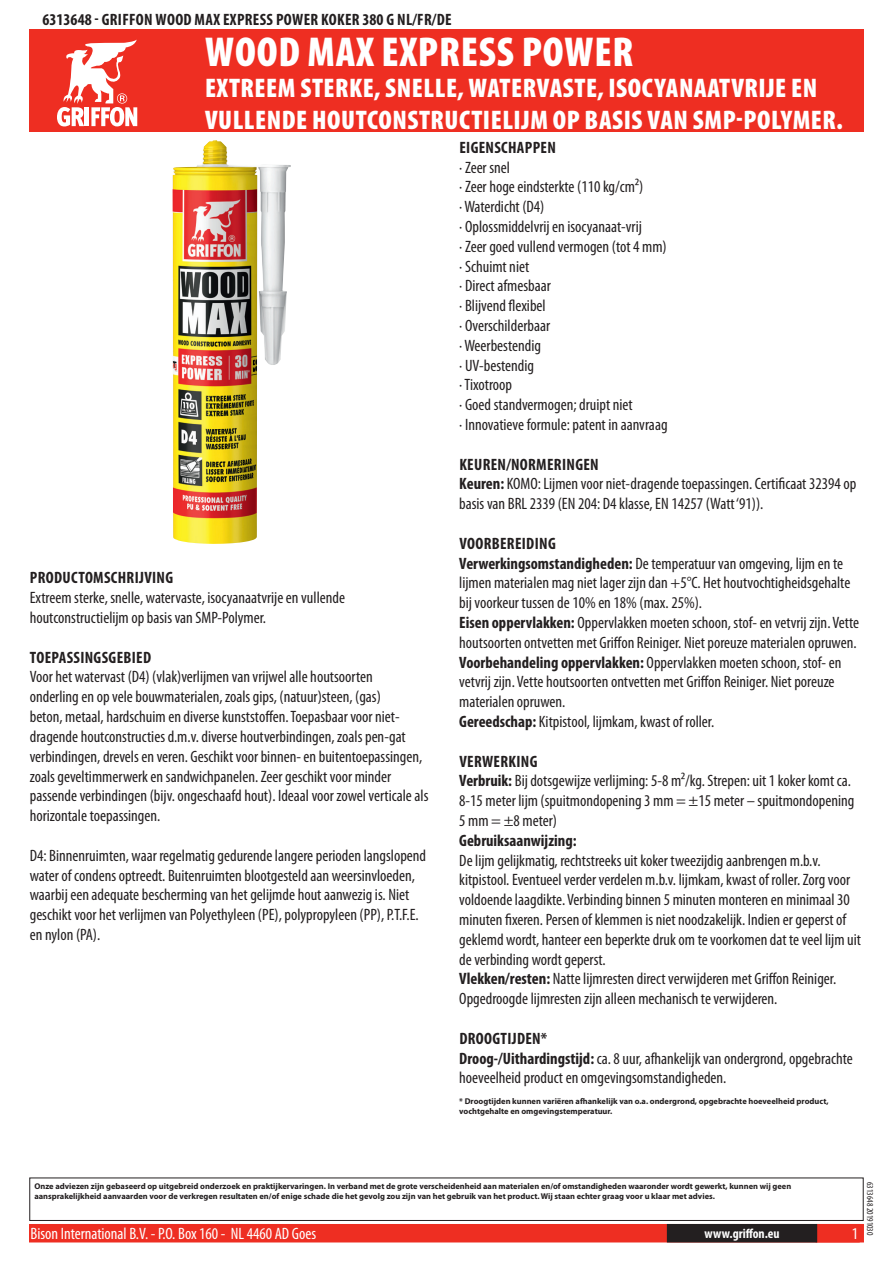
<style>
.page{position:relative;width:893px;height:1263px;background:#fff}
.page>*{position:absolute;margin:0;border:0;box-sizing:border-box;transform-origin:0 0}
.t1{font:900 condensed 42px "Myriad Pro";letter-spacing:.02em;color:#fff}
.t2{font:900 condensed 27px/32.4px "Myriad Pro";letter-spacing:.02em;color:#fff}
.t3{font:condensed 16.5px/19.8px "Myriad Pro";color:#231f20}
.t4{font:700 condensed 16.5px "Myriad Pro";letter-spacing:.02em;color:#231f20}
.t5{font:condensed 16.5px "Myriad Pro";color:#fff}
.t6{font:700 condensed 13.5px "Myriad Pro";letter-spacing:.015em;color:#fff}
.t7{font:condensed 9px "Myriad Pro";color:#231f20}
.t8{font:700 8.4px/10.1px "Myriad Pro";color:#231f20}
.s1{font-weight:700}
</style>
<div class="page">
<div style="left:30px;top:1225px;width:833px;height:17px;background:#ee2e22"></div>
<div style="left:29px;top:1224px;width:835px;height:18px;border:2px solid #ee2e22"></div>
<div style="left:816px;top:1224px;width:44px;height:18px;border:2px solid #ee2e22"></div>
<div style="left:668px;top:1225px;width:148px;height:17px;background:#231f20"></div>
<div style="left:667px;top:1224px;width:150px;height:18px;border:2px solid #231f20"></div>
<div style="left:29px;top:1177px;width:835px;height:44px;border:1px solid #231f20"></div>
<div style="left:30px;top:30px;width:834px;height:102px;background:#ee2e22"></div>
<svg style="left:57px;top:39px;width:80px;height:87px"></svg>
<img style="left:172px;top:140px;width:119px;height:404px">
<p class="t4" style="left:43px;top:9px;width:411px">6313648 - Griffon Wood Max Express Powe r Koke r 380 g NL/FR/DE</p>
<h1 class="t1" style="left:205px;top:25px;width:430px">WOOD MAX EXPRESS POWER</h1>
<h2 class="t2" style="left:205px;top:71px;width:639px">EXTREEM STERKE, SNELLE, WATERVASTE, ISOCYANAATVRIJE EN<br>VULLENDE HOUTCONSTRUCTIELIJM OP BASIS VAN SMP-POLYMER.</h2>
<p class="t4" style="left:30px;top:568px;width:144px">Productomschrijving</p>
<p class="t3" style="left:30px;top:588px;width:317px">Extreem sterke, snelle, watervaste, isocyanaatvrije en vullende houtconstructielijm op basis van SMP-Polymer.</p>
<p class="t4" style="left:30px;top:647px;width:123px">Toepassingsgebied</p>
<p class="t3" style="left:30px;top:667px;width:400px">Voor het watervast (D4) (vlak)verlijmen van vrijwel alle houtsoorten<br>onderling en op vele bouwmaterialen, zoals gips, (natuur)steen, (gas)<br>beton, metaal, hardschuim en diverse kunststoffen. Toepasbaar voor niet&shy;dragende houtconstructies d.m.v. diverse houtverbindingen, zoals pen-gat verbindingen, drevels en veren. Geschikt voor binnen- en buitentoepassingen, zoals geveltimmerwerk en sandwichpanelen. Zeer geschikt voor minder passende verbindingen (bijv. ongeschaafd hout). Ideaal voor zowel verticale als horizontale toepassingen.</p>
<p class="t3" style="left:30px;top:845px;width:398px">D4: Binnenruimten, waar regelmatig gedurende langere perioden langslopend water of condens optreedt. Buitenruimten blootgesteld aan weersinvloeden, waarbij een adequate bescherming van het gelijmde hout aanwezig is. Niet geschikt voor het verlijmen van Polyethyleen (PE), polypropyleen (PP), P.T.F.E. en nylon (PA).</p>
<p class="t4" style="left:459px;top:137px;width:98px">Eigenschappen</p>
<p class="t3" style="left:459px;top:157px;width:210px">· Zeer snel<br>· Zeer hoge eindsterkte (110 kg/cm²)<br>· Waterdicht (D4)<br>· Oplossmiddelvrij en isocyanaat-vrij<br>· Zeer goed vullend vermogen (tot 4 mm) · Schuimt niet<br>· Direct afmesbaar<br>· Blijvend flexibel<br>· Overschilderbaar<br>· Weerbestendig<br>· UV-bestendig<br>· Tixotroop<br>· Goed standvermogen; druipt niet<br>· Innovatieve formule: patent in aanvraag</p>
<p class="t3" style="left:459px;top:454px;width:399px"><span class="s1">Keuren/Normeringen<br>Keuren:</span> KOMO: Lijmen voor niet-dragende toepassingen. Certificaat 32394 op basis van BRL 2339 (EN 204: D4 klasse, EN 14257 (Watt ‘91)).</p>
<p class="t3" style="left:459px;top:533px;width:401px"><span class="s1">Voorbereiding<br>Verwerkingsomstandigheden:</span> De temperatuur van omgeving, lijm en te lijmen materialen mag niet lager zijn dan +5°C. Het houtvochtigheidsgehalte bij voorkeur tussen de 10% en 18% (max. 25%).<br><span class="s1">Eisen oppervlakken:</span> Oppervlakken moeten schoon, stof- en vetvrij zijn. Vette houtsoorten ontvetten met Griffon Reiniger. Niet poreuze materialen opruwen.<br><span class="s1">Voorbehandeling oppervlakken:</span> Oppervlakken moeten schoon, stof- en vetvrij zijn. Vette houtsoorten ontvetten met Griffon Reiniger. Niet poreuze materialen opruwen.<br><span class="s1">Gereedschap:</span> Kitpistool, lijmkam, kwast of roller.</p>
<p class="t3" style="left:459px;top:751px;width:397px"><span class="s1">Verwerking<br>Verbruik:</span> Bij dotsgewijze verlijming: 5-8 m²/kg. Strepen: uit 1 koker komt ca.<br>8-15 meter lijm (spuitmondopening 3 mm = ±15 meter – spuitmondopening 5 mm = ±8 meter)</p>
<p class="t4" style="left:459px;top:830px;width:119px">Gebruiksaanwijzing:</p>
<p class="t3" style="left:459px;top:850px;width:403px">De lijm gelijkmatig, rechtstreeks uit koker tweezijdig aanbrengen m.b.v. kitpistool. Eventueel verder verdelen m.b.v. lijmkam, kwast of roller. Zorg voor voldoende laagdikte. Verbinding binnen 5 minuten monteren en minimaal 30 minuten fixeren. Persen of klemmen is niet noodzakelijk. Indien er geperst of geklemd wordt, hanteer een beperkte druk om te voorkomen dat te veel lijm uit de verbinding wordt geperst.<br><span class="s1">Vlekken/resten:</span> Natte lijmresten direct verwijderen met Griffon Reiniger.<br>Opgedroogde lijmresten zijn alleen mechanisch te verwijderen.</p>
<p class="t3" style="left:459px;top:1028px;width:395px"><span class="s1">Droogtijden*<br>Droog-/Uithardingstijd:</span> ca. 8 uur, afhankelijk van ondergrond, opgebrachte hoeveelheid product en omgevingsomstandigheden.</p>
<p class="t8" style="left:459px;top:1095px;width:371px">* Droogtijden kunnen variëren afhankelijk van o.a. ondergrond, opgebrachte hoeveelheid product, vochtgehalte en omgevingstemperatuur.</p>
<p class="t8" style="left:34px;top:1181px;width:758px">Onze adviezen zijn gebaseerd op uitgebreid onderzoek en praktijkervaringen. In verband met de grote verscheidenheid aan materialen en/of omstandigheden waaronder wordt gewerkt, kunnen wij geen aansprakelijkheid aanvaarden voor de verkregen resultaten en/of enige schade die het gevolg zou zijn van het gebruik van het product. Wij staan echter graag voor u klaar met advies.</p>
<p class="t5" style="left:31px;top:1224px;width:287px">Bison International B.V. - P.O. Box 160 - NL 4460 AD Goes</p>
<p class="t6" style="left:704px;top:1225px;width:77px">www.griffon.eu</p>
<p class="t5" style="left:852px;top:1224px;width:8px">1</p>
<p class="t7" style="left:875px;top:1182px;width:55px;rotate:90deg">6313648 20191030</p>
</div>
